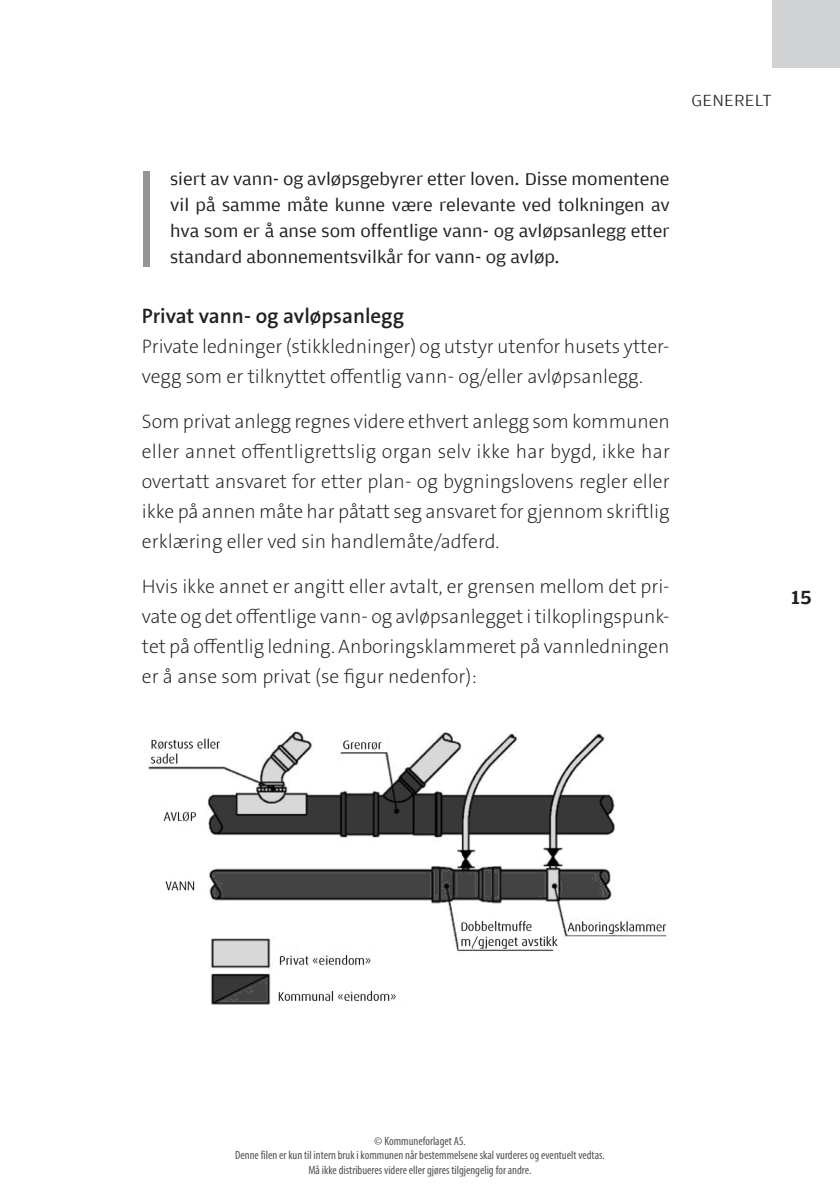
<style>
.page{position:relative;width:840px;height:1191px;background:#fff}
.page>*{position:absolute;margin:0;border:0;box-sizing:border-box;transform-origin:0 0}
.t1{font:600 21px "The Sans B W6";color:#231f20}
.t2{font:500 20px "Amplitude Wide";color:#231f20}
.t3{font:200 19.6px/30px "The Sans B W2";letter-spacing:-.005em;color:#231f20;text-align:justify}
.t4{font:18px/26px "Amplitude Wide";color:#231f20;text-align:justify}
.t5{font:300 17px "Amplitude Wide";color:#231f20}
.t6{font:condensed 12px/14.4px "Myriad Pro";color:#525252;text-align:center}
</style>
<div class="page">
<div style="left:771px;top:0;width:68px;height:68px;background:#d1d2d4"></div>
<div style="left:143px;top:171px;width:6px;height:96px;background:#939598"></div>
<img style="left:148px;top:731px;width:519px;height:274px">
<p class="t5" style="left:691px;top:91px;width:11px">GENERELT</p>
<p class="t4" style="left:170px;top:166px;width:500px">siert av vann- og avløpsgebyrer etter loven. Disse momentene vil på samme måte kunne være relevante ved tolkningen av hva som er å anse som offentlige vann- og avløpsanlegg etter standard abonnementsvilkår for vann- og avløp.</p>
<p class="t1" style="left:142px;top:302px;width:263px">Privat vann- og avløpsanlegg</p>
<p class="t3" style="left:142px;top:331px;width:529px">Private ledninger (stikkledninger) og utstyr utenfor husets ytter&shy;vegg som er tilknyttet offentlig vann- og/eller avløpsanlegg.</p>
<p class="t3" style="left:142px;top:406px;width:529px">Som privat anlegg regnes videre ethvert anlegg som kommunen eller annet offentligrettslig organ selv ikke har bygd, ikke har overtatt ansvaret for etter plan- og bygningslovens regler eller ikke på annen måte har påtatt seg ansvaret for gjennom skriftlig erklæring eller ved sin handlemåte/adferd.</p>
<p class="t3" style="left:142px;top:571px;width:529px">Hvis ikke annet er angitt eller avtalt, er grensen mellom det pri&shy;vate og det offentlige vann- og avløpsanlegget i tilkoplingspunk&shy;tet på offentlig ledning. Anboringsklammeret på vannledningen er å anse som privat (se figur nedenfor):</p>
<p class="t2" style="left:790px;top:586px;width:22px">15</p>
<p class="t6" style="left:235px;top:1133px;width:371px">© Kommuneforlaget AS.<br>Denne filen er kun til intern bruk i kommunen når bestemmelsene skal vurderes og eventuelt vedtas.<br>Må ikke distribueres videre eller gjøres tilgjengelig for andre.</p>
</div>
